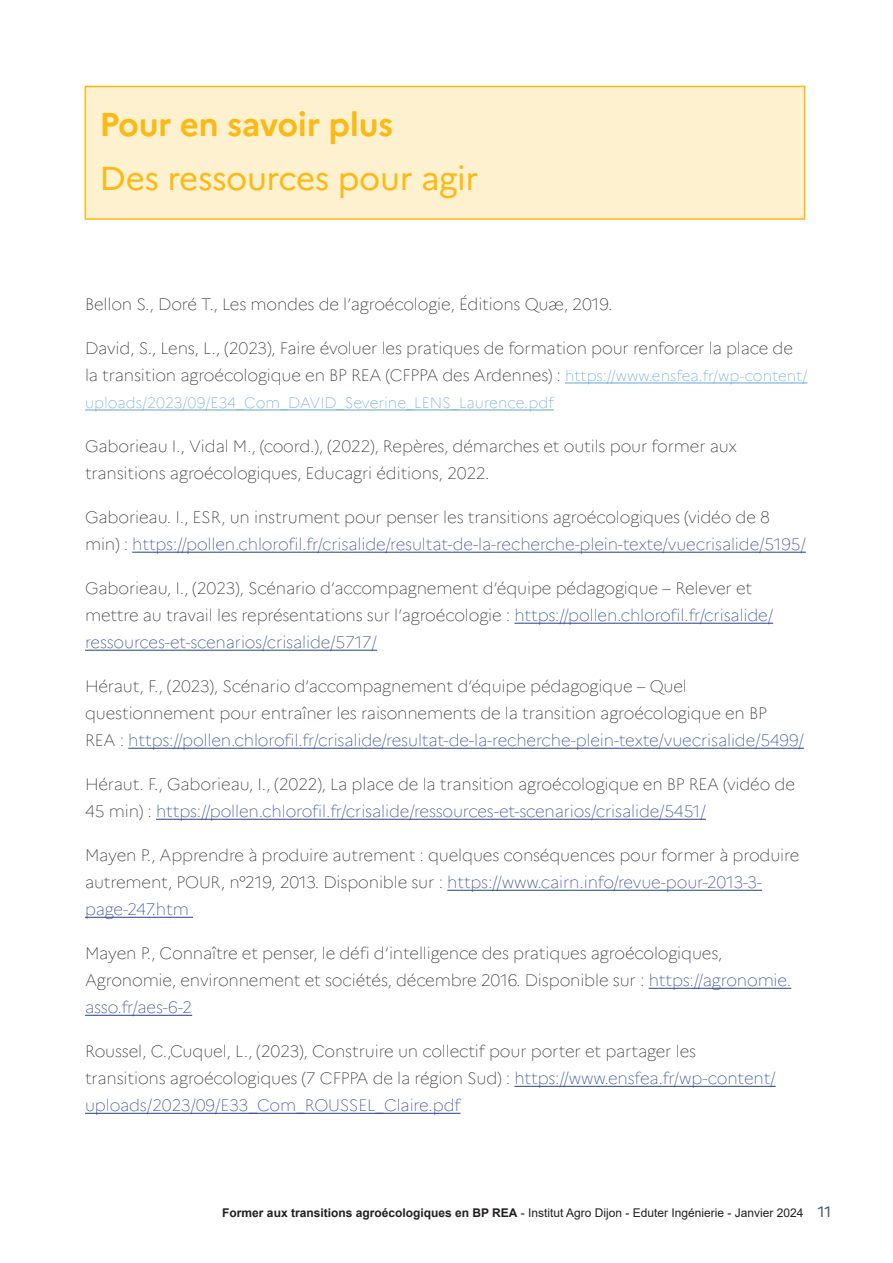
<style>
.page{position:relative;width:893px;height:1263px;background:#fff}
.page>*{position:absolute;margin:0;border:0;box-sizing:border-box;transform-origin:0 0}
.Contenu{font:33px "Marianne";letter-spacing:-.015em;color:#fdb913}
.Contenu-2{font:700 33px "Marianne";letter-spacing:-.01em;color:#fdb913}
.Contenu-3{font:100 16.5px/27px "Marianne";letter-spacing:-.01em;color:#231f20}
.Contenu-4{font:100 16.5px/27px "Marianne";letter-spacing:-.01em;color:#253f8e}
.Contenu-5{font:100 15px "Marianne";color:#63a4d9}
.t1{font:12px "Arial";color:#231f20}
.s1{font-size:15px;color:#63a4d9}
.s2{color:#231f20}
.s3{color:#253f8e}
.s4{font-weight:700}
.s5{font-family:"Marianne";font-size:15px;color:#465667}
</style>
<div class="page">
<hr style="left:565px;top:383px;width:242px;height:1px;background:#63a4d9">
<hr style="left:85px;top:410px;width:469px;height:1px;background:#63a4d9">
<hr style="left:132px;top:552px;width:674px;height:1px;background:#253f8e">
<hr style="left:514px;top:623px;width:259px;height:1px;background:#253f8e">
<hr style="left:85px;top:650px;width:292px;height:1px;background:#253f8e">
<hr style="left:128px;top:748px;width:676px;height:1px;background:#253f8e">
<hr style="left:156px;top:819px;width:550px;height:1px;background:#253f8e">
<hr style="left:447px;top:890px;width:315px;height:1px;background:#253f8e">
<hr style="left:85px;top:917px;width:108px;height:1px;background:#253f8e">
<hr style="left:649px;top:988px;width:142px;height:1px;background:#253f8e">
<hr style="left:85px;top:1015px;width:107px;height:1px;background:#253f8e">
<hr style="left:514px;top:1086px;width:262px;height:1px;background:#253f8e">
<hr style="left:85px;top:1113px;width:375px;height:1px;background:#253f8e">
<div style="left:85px;top:86px;width:720px;height:134px;background:#fef1d0;border:2px solid #fdb913"></div>
<p class="Contenu-2" style="left:99px;top:104px;width:295px">Pour en savoir plus</p>
<p class="Contenu" style="left:99px;top:158px;width:381px">Des ressources pour agir</p>
<p class="Contenu-3" style="left:85px;top:291px;width:529px">Bellon S., Doré T., Les mondes de l’agroécologie, Éditions Quæ, 2019.</p>
<p class="Contenu-3" style="left:85px;top:335px;width:724px">David, S., Lens, L., (2023), Faire évoluer les pratiques de formation pour renforcer la place de la transition agroécologique en BP REA (CFPPA des Ardennes) : <span class="s1">https://www.ensfea.fr/wp-content/</span></p>
<p class="Contenu-5" style="left:85px;top:394px;width:470px">uploads/2023/09/E34_Com_DAVID_Severine_LENS_Laurence.pdf</p>
<p class="Contenu-3" style="left:85px;top:433px;width:653px">Gaborieau I., Vidal M., (coord.), (2022), Repères, démarches et outils pour former aux transitions agroécologiques, Educagri éditions, 2022.</p>
<p class="Contenu-4" style="left:85px;top:504px;width:722px"><span class="s2">Gaborieau. I., ESR, un instrument pour penser les transitions agroécologiques (vidéo de 8 min) :</span> https://pollen.chlorofil.fr/crisalide/resultat-de-la-recherche-plein-texte/vuecrisalide/5195/</p>
<p class="Contenu-3" style="left:85px;top:575px;width:690px">Gaborieau, I., (2023), Scénario d’accompagnement d’équipe pédagogique – Relever et mettre au travail les représentations sur l’agroécologie : <span class="s3">https://pollen.chlorofil.fr/crisalide/ ressources-et-scenarios/crisalide/5717/</span></p>
<p class="Contenu-3" style="left:85px;top:673px;width:720px">Héraut, F., (2023), Scénario d’accompagnement d’équipe pédagogique – Quel questionnement pour entraîner les raisonnements de la transition agroécologique en BP<br>REA : <span class="s3">https://pollen.chlorofil.fr/crisalide/resultat-de-la-recherche-plein-texte/vuecrisalide/5499/</span></p>
<p class="Contenu-3" style="left:85px;top:771px;width:711px">Héraut. F., Gaborieau, I., (2022), La place de la transition agroécologique en BP REA (vidéo de<br>45 min) : <span class="s3">https://pollen.chlorofil.fr/crisalide/ressources-et-scenarios/crisalide/5451/</span></p>
<p class="Contenu-3" style="left:85px;top:842px;width:716px">Mayen P., Apprendre à produire autrement : quelques conséquences pour former à produire autrement, POUR, n°219, 2013. Disponible sur : <span class="s3">https://www.cairn.info/revue-pour-2013-3- page-247.htm</span></p>
<p class="Contenu-3" style="left:85px;top:940px;width:708px">Mayen P., Connaître et penser, le défi d’intelligence des pratiques agroécologiques,<br>Agronomie, environnement et sociétés, décembre 2016. Disponible sur : <span class="s3">https://agronomie. asso.fr/aes-6-2</span></p>
<p class="Contenu-3" style="left:85px;top:1038px;width:692px">Roussel, C.,Cuquel, L., (2023), Construire un collectif pour porter et partager les transitions agroécologiques (7 CFPPA de la région Sud) : <span class="s3">https://www.ensfea.fr/wp-content/ uploads/2023/09/E33_Com_ROUSSEL_Claire.pdf</span></p>
<p class="t1" style="left:222px;top:1204px;width:610px"><span class="s4">Former aux transitions agroécologiques en BP REA</span> - Institut Agro Dijon - Eduter Ingénierie - Janvier 2024 <span class="s5">11</span></p>
</div>
